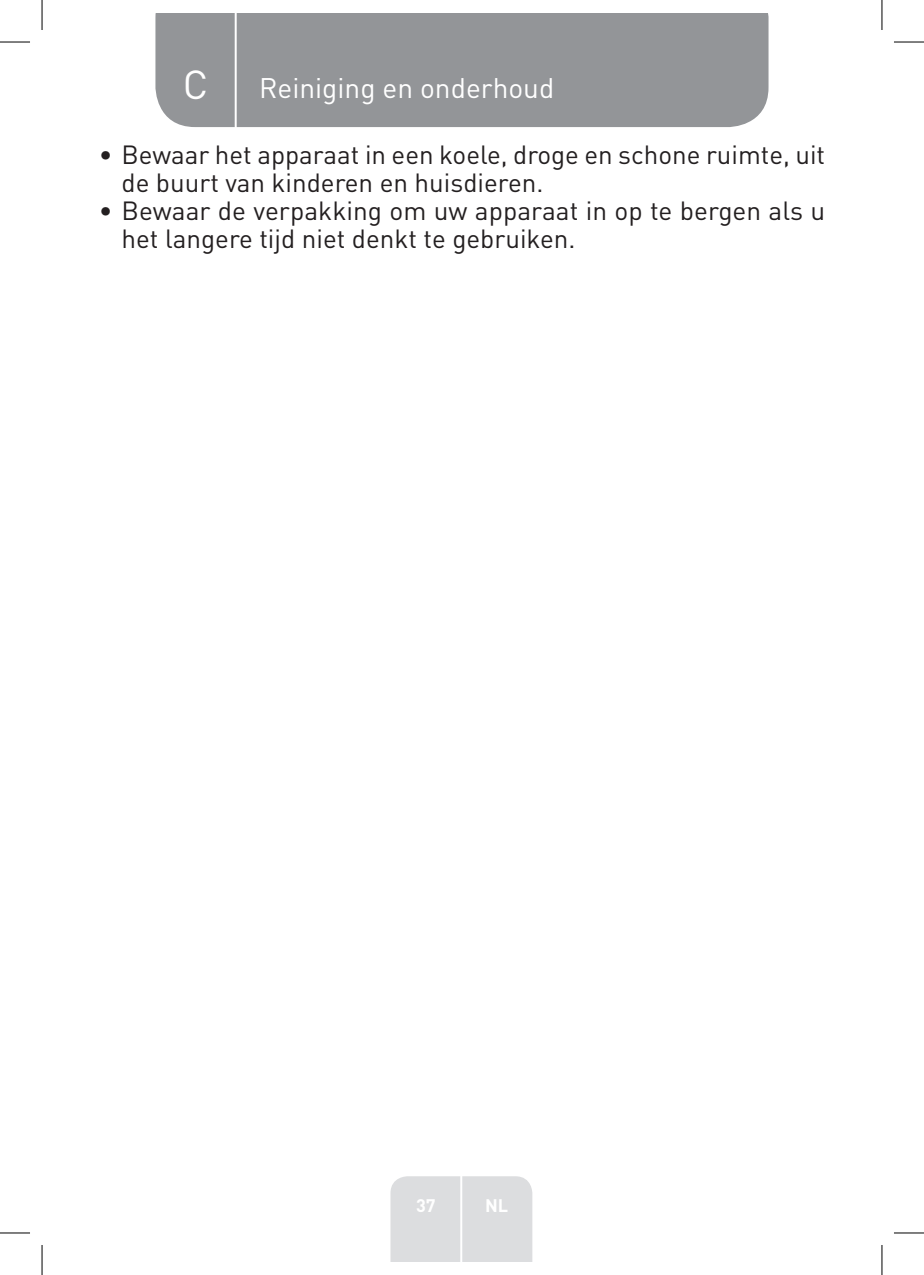
<style>
.page{position:relative;width:924px;height:1275px;background:#fff}
.page>*{position:absolute;margin:0;border:0;box-sizing:border-box;transform-origin:0 0}
.t1{font:40px "DIN Pro";color:#fff}
.TitreGauche__gabarit{font:28px "DIN Pro";color:#fff}
.t2{font:26px/28px "DIN Pro";color:#231f20}
.t3{font:700 18px "DIN Pro";color:#fff}
</style>
<div class="page">
<div style="left:155px;top:14px;width:613px;height:113px;background:#939598"></div>
<div style="left:390px;top:1176px;width:142px;height:85px;background:#dcdddf"></div>
<hr style="left:460px;top:1153px;width:2px;height:108px;background:#fff">
<hr style="left:234px;top:14px;width:2px;height:116px;background:#fff">
<hr style="left:0;top:42px;width:30px;height:1px;background:#000">
<hr style="left:893px;top:42px;width:30px;height:1px;background:#000">
<hr style="left:0;top:1232px;width:30px;height:1px;background:#000">
<hr style="left:893px;top:1232px;width:30px;height:1px;background:#000">
<hr style="left:42px;top:0;width:1px;height:30px;background:#000">
<hr style="left:42px;top:1245px;width:1px;height:30px;background:#000">
<hr style="left:881px;top:0;width:1px;height:30px;background:#000">
<hr style="left:881px;top:1245px;width:1px;height:30px;background:#000">
<p class="t1" style="left:183px;top:57px;width:27px">C</p>
<p class="TitreGauche__gabarit" style="left:259px;top:69px;width:296px">Reiniging en onderhoud</p>
<p class="t2" style="left:121px;top:139px;width:704px;text-indent:-23px">• Bewaar het apparaat in een koele, droge en schone ruimte, uit de buurt van kinderen en huisdieren.</p>
<p class="t2" style="left:121px;top:195px;width:705px;text-indent:-23px">• Bewaar de verpakking om uw apparaat in op te bergen als u het langere tijd niet denkt te gebruiken.</p>
<p class="t3" style="left:416px;top:1192px;width:21px">37</p>
<p class="t3" style="left:485px;top:1192px;width:25px">NL</p>
</div>
